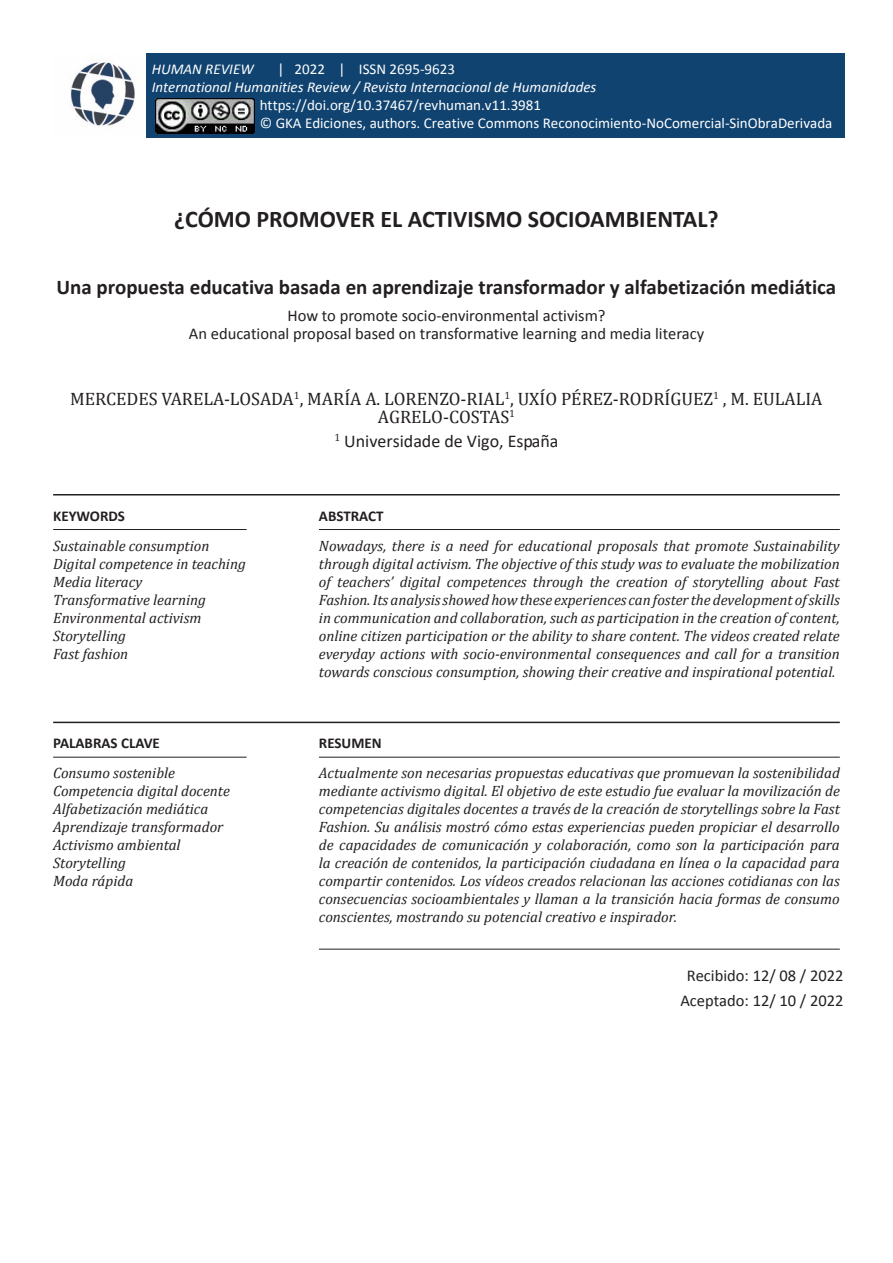
<style>
.page{position:relative;width:893px;height:1263px;background:#fff}
.page>*{position:absolute;margin:0;border:0;box-sizing:border-box;transform-origin:0 0}
.Autor{font:700 24px "Calibri";color:#231f20}
.Autor-2{font:700 21px "Calibri";color:#231f20}
.Autor-3{font:18px/18px "Cambria";color:#231f20;text-align:center}
.Autor-4{font:18px "Calibri";color:#231f20}
.Autor-5{font:16.5px/18px "Calibri";color:#231f20;text-align:center}
.DATE-HOME{font:16.5px/24.6px "Calibri";color:#231f20;text-align:center}
.CONTENT-HOME{font:italic 15px/18px "Cambria";color:#231f20;text-align:justify}
.t1{font:15px "Calibri";color:#fff}
.t2{font:italic 15px "Calibri";color:#fff}
.WORDS-HOME{font:700 15px "Calibri";color:#231f20}
</style>
<div class="page">
<hr style="left:53px;top:494px;width:787px;height:1px;background:#231f20">
<hr style="left:53px;top:722px;width:787px;height:1px;background:#231f20">
<hr style="left:53px;top:529px;width:194px;height:1px;background:#231f20">
<hr style="left:53px;top:757px;width:194px;height:1px;background:#231f20">
<hr style="left:319px;top:529px;width:521px;height:1px;background:#231f20">
<hr style="left:319px;top:757px;width:521px;height:1px;background:#231f20">
<hr style="left:319px;top:949px;width:521px;height:1px;background:#231f20">
<img style="left:70px;top:62px;width:66px;height:64px">
<div style="left:146px;top:53px;width:698px;height:85px;background:#104370"></div>
<img style="left:156px;top:98px;width:98px;height:35px">
<p class="t2" style="left:152px;top:60px;width:103px">HUMAN REVIEW</p>
<p class="t1" style="left:277px;top:60px;width:179px">| 2022 | ISSN 2695-9623</p>
<p class="t2" style="left:152px;top:78px;width:446px">International Humanities Review / Revista Internacional de Humanidades</p>
<p class="t1" style="left:260px;top:96px;width:283px">https://doi.org/10.37467/revhuman.v11.3981</p>
<p class="t1" style="left:260px;top:113px;width:574px">© GKA Ediciones, authors. Creative Commons Reconocimiento-NoComercial-SinObraDerivada</p>
<p class="Autor" style="left:174px;top:202px;width:546px">¿CÓMO PROMOVER EL ACTIVISMO SOCIOAMBIENTAL?</p>
<p class="Autor-2" style="left:57px;top:272px;width:781px">Una propuesta educativa basada en aprendizaje transformador y alfabetización mediática</p>
<p class="Autor-5" style="left:189px;top:306px;width:517px">How to promote socio-environmental activism?<br>An educational proposal based on transformative learning and media literacy</p>
<p class="Autor-3" style="left:70px;top:390px;width:754px">MERCEDES VARELA-LOSADA<sup>1</sup>, MARÍA A. LORENZO-RIAL<sup>1</sup>, UXÍO PÉREZ-RODRÍGUEZ<sup>1</sup> , M. EULALIA<br>AGRELO-COSTAS<sup>1</sup></p>
<p class="Autor-4" style="left:334px;top:429px;width:226px"><sup>1</sup> Universidade de Vigo, España</p>
<p class="WORDS-HOME" style="left:53px;top:505px;width:73px">KEYWORDS</p>
<p class="CONTENT-HOME" style="left:53px;top:536px;width:158px">Sustainable consumption</p>
<p class="CONTENT-HOME" style="left:53px;top:554px;width:194px">Digital competence in teaching</p>
<p class="CONTENT-HOME" style="left:53px;top:572px;width:91px">Media literacy</p>
<p class="CONTENT-HOME" style="left:53px;top:590px;width:154px">Transformative learning</p>
<p class="CONTENT-HOME" style="left:53px;top:608px;width:150px">Environmental activism</p>
<p class="CONTENT-HOME" style="left:53px;top:626px;width:74px">Storytelling</p>
<p class="CONTENT-HOME" style="left:53px;top:644px;width:77px">Fast fashion</p>
<p class="WORDS-HOME" style="left:53px;top:733px;width:108px">PALABRAS CLAVE</p>
<p class="CONTENT-HOME" style="left:53px;top:763px;width:123px">Consumo sostenible</p>
<p class="CONTENT-HOME" style="left:53px;top:781px;width:178px">Competencia digital docente</p>
<p class="CONTENT-HOME" style="left:53px;top:799px;width:157px">Alfabetización mediática</p>
<p class="CONTENT-HOME" style="left:53px;top:817px;width:172px">Aprendizaje transformador</p>
<p class="CONTENT-HOME" style="left:53px;top:835px;width:129px">Activismo ambiental</p>
<p class="CONTENT-HOME" style="left:53px;top:853px;width:74px">Storytelling</p>
<p class="CONTENT-HOME" style="left:53px;top:871px;width:82px">Moda rápida</p>
<p class="WORDS-HOME" style="left:319px;top:505px;width:66px">ABSTRACT</p>
<p class="CONTENT-HOME" style="left:319px;top:536px;width:522px">Nowadays, there is a need for educational proposals that promote Sustainability through digital activism. The objective of this study was to evaluate the mobilization of teachers’ digital competences through the creation of storytelling about Fast Fashion. Its analysis showed how these experiences can foster the development of skills in communication and collaboration, such as participation in the creation of content, online citizen participation or the ability to share content. The videos created relate everyday actions with socio-environmental consequences and call for a transition towards conscious consumption, showing their creative and inspirational potential.</p>
<p class="WORDS-HOME" style="left:319px;top:733px;width:64px">RESUMEN</p>
<p class="CONTENT-HOME" style="left:319px;top:763px;width:522px">Actualmente son necesarias propuestas educativas que promuevan la sostenibilidad mediante activismo digital. El objetivo de este estudio fue evaluar la movilización de competencias digitales docentes a través de la creación de storytellings sobre la Fast Fashion. Su análisis mostró cómo estas experiencias pueden propiciar el desarrollo de capacidades de comunicación y colaboración, como son la participación para la creación de contenidos, la participación ciudadana en línea o la capacidad para compartir contenidos. Los vídeos creados relacionan las acciones cotidianas con las consecuencias socioambientales y llaman a la transición hacia formas de consumo conscientes, mostrando su potencial creativo e inspirador.</p>
<p class="DATE-HOME" style="left:680px;top:963px;width:165px">Recibido: 12/ 08 / 2022<br>Aceptado: 12/ 10 / 2022</p>
</div>
